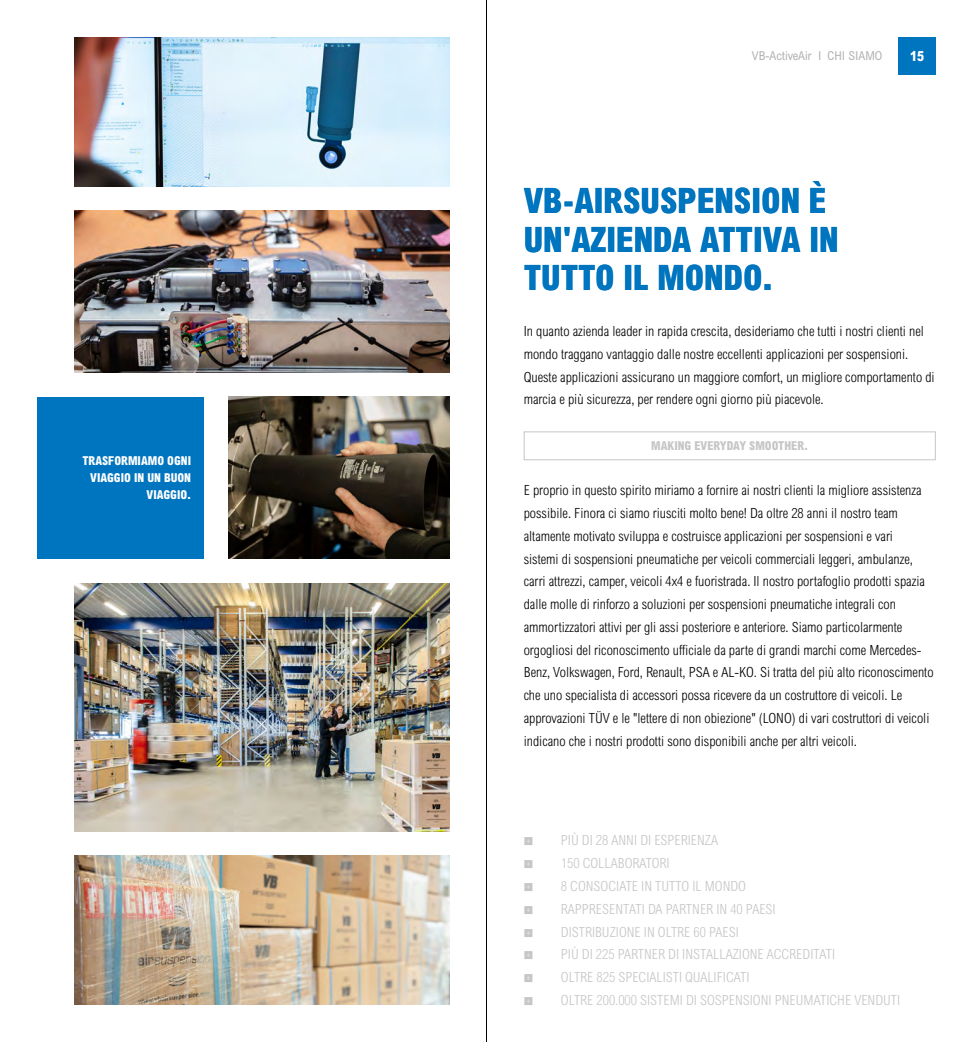
<style>
.page{position:relative;width:973px;height:1042px;background:#fff}
.page>*{position:absolute;margin:0;border:0;box-sizing:border-box;transform-origin:0 0}
.t1{font:800 condensed 35px/38.5px "Arial MT Std";color:#0075bf}
.t2{font:300 condensed 14px/22.8px "Arial MT Std";color:#000}
.t3{font:300 condensed 14px/22.8px "Arial MT Std";color:#c6c6c6}
.t4{font:800 condensed 14px "Arial MT Std";color:#fff}
.t5{font:800 condensed 12.25px/17.2px "Arial MT Std";color:#fff;text-align:right}
.t6{font:800 condensed 12.25px "Arial MT Std";color:#c6c6c6}
.t7{font:condensed 12.25px "Arial MT Std";color:#b3b2b2}
</style>
<div class="page">
<img style="left:74px;top:37px;width:375px;height:149px">
<img style="left:74px;top:211px;width:375px;height:161px">
<img style="left:228px;top:397px;width:221px;height:161px">
<img style="left:74px;top:856px;width:375px;height:149px">
<img style="left:74px;top:583px;width:375px;height:248px">
<div style="left:37px;top:397px;width:166px;height:161px;background:#0075bf"></div>
<div style="left:898px;top:37px;width:37px;height:37px;background:#0075bf"></div>
<div style="left:523px;top:431px;width:412px;height:29px;border:1px solid #c6c6c6"></div>
<hr style="left:486px;top:0;width:1px;height:1042px;background:#000">
<p class="t5" style="left:82px;top:452px;width:110px">TRASFORMIAMO OGNI<br>VIAGGIO IN UN BUON<br>VIAGGIO.</p>
<p class="t7" style="left:751px;top:48px;width:132px">VB-ActiveAir I CHI SIAMO</p>
<p class="t4" style="left:909px;top:47px;width:15px">15</p>
<h1 class="t1" style="left:523px;top:181px;width:316px">VB-AIRSUSPENSION È<br>UN'AZIENDA ATTIVA IN<br>TUTTO IL MONDO.</h1>
<p class="t2" style="left:523px;top:320px;width:412px">In quanto azienda leader in rapida crescita, desideriamo che tutti i nostri clienti nel mondo traggano vantaggio dalle nostre eccellenti applicazioni per sospensioni.<br>Queste applicazioni assicurano un maggiore comfort, un migliore comportamento di marcia e più sicurezza, per rendere ogni giorno più piacevole.</p>
<p class="t6" style="left:651px;top:438px;width:158px">MAKING EVERYDAY SMOOTHER.</p>
<p class="t2" style="left:523px;top:479px;width:411px">E proprio in questo spirito miriamo a fornire ai nostri clienti la migliore assistenza possibile. Finora ci siamo riusciti molto bene! Da oltre 28 anni il nostro team altamente motivato sviluppa e costruisce applicazioni per sospensioni e vari<br>sistemi di sospensioni pneumatiche per veicoli commerciali leggeri, ambulanze, carri attrezzi, camper, veicoli 4x4 e fuoristrada. Il nostro portafoglio prodotti spazia dalle molle di rinforzo a soluzioni per sospensioni pneumatiche integrali con ammortizzatori attivi per gli assi posteriore e anteriore. Siamo particolarmente orgogliosi del riconoscimento ufficiale da parte di grandi marchi come Mercedes-Benz, Volkswagen, Ford, Renault, PSA e AL-KO. Si tratta del più alto riconoscimento che uno specialista di accessori possa ricevere da un costruttore di veicoli. Le approvazioni TÜV e le "lettere di non obiezione" (LONO) di vari costruttori di veicoli indicano che i nostri prodotti sono disponibili anche per altri veicoli.</p>
<p class="t3" style="left:561px;top:829px;width:341px">PIÙ DI 28 ANNI DI ESPERIENZA<br>150 COLLABORATORI<br>8 CONSOCIATE IN TUTTO IL MONDO<br>RAPPRESENTATI DA PARTNER IN 40 PAESI<br>DISTRIBUZIONE IN OLTRE 60 PAESI<br>PIÙ DI 225 PARTNER DI INSTALLAZIONE ACCREDITATI<br>OLTRE 825 SPECIALISTI QUALIFICATI<br>OLTRE 200.000 SISTEMI DI SOSPENSIONI PNEUMATICHE VENDUTI</p>
</div>
